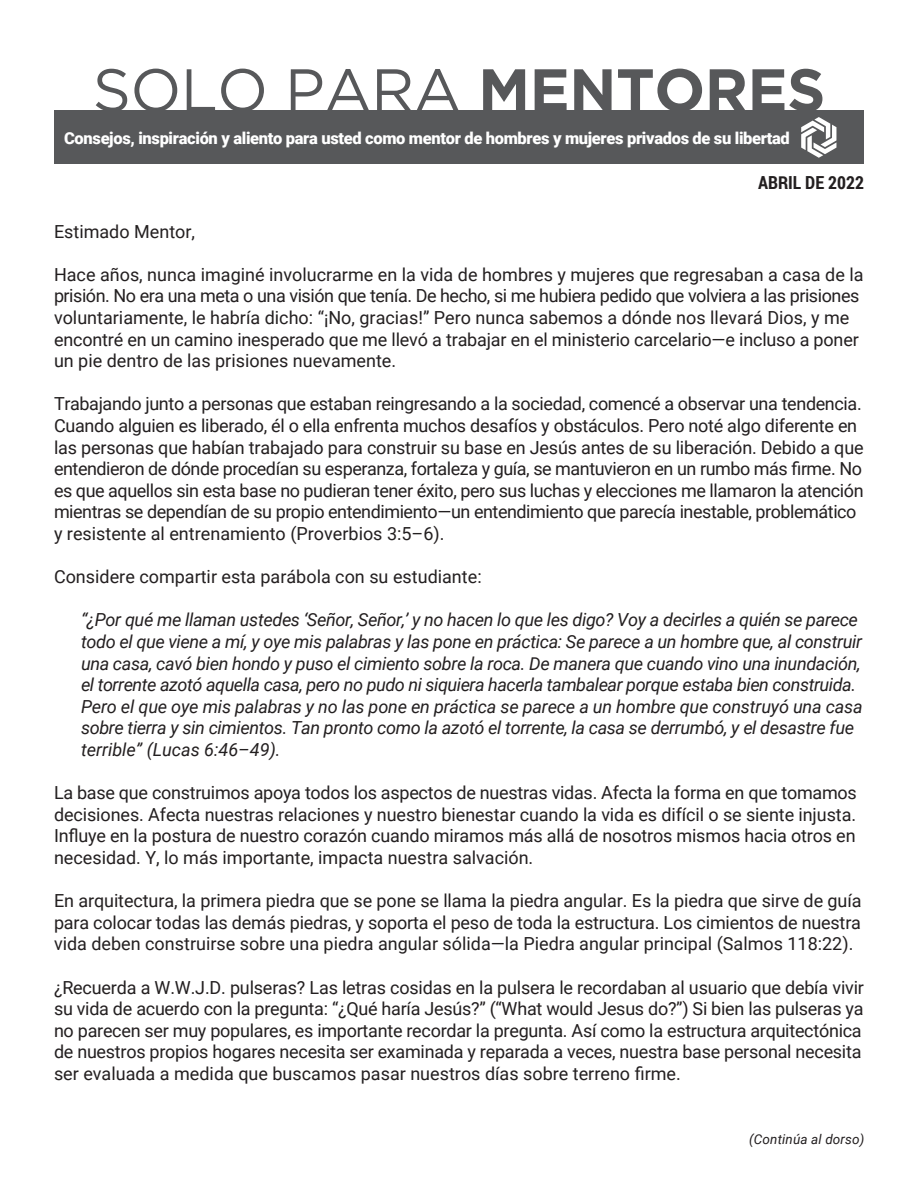
<style>
.page{position:relative;width:918px;height:1188px;background:#fff}
.page>*{position:absolute;margin:0;border:0;box-sizing:border-box;transform-origin:0 0}
.t1{font:60px "Gotham";letter-spacing:-.01em;color:#57585a}
.t2{font:18px/21.6px "Roboto";letter-spacing:-.015em;color:#231f20}
.t3{font:italic 18px/21.6px "Roboto";letter-spacing:-.02em;color:#231f20}
.t4{font:700 18px "Roboto Condensed";color:#231f20}
.t5{font:900 16.5px "Roboto";letter-spacing:-.02em;color:#fff}
.Body_Copy_Front_Page{font:italic 13.5px "Roboto";letter-spacing:.01em;color:#231f20}
.s1{font-weight:700}
</style>
<div class="page">
<div style="left:54px;top:110px;width:810px;height:54px;background:#57585a"></div>
<svg style="left:801px;top:117px;width:35px;height:41px"></svg>
<p class="t1" style="left:93px;top:52px;width:734px">SOLO PARA <span class="s1">MENTORES</span></p>
<p class="t5" style="left:64px;top:126px;width:727px">Consejos, inspiración y aliento para usted como mentor de hombres y mujeres privados de su libertad</p>
<p class="t4" style="left:758px;top:170px;width:107px">ABRIL DE 2022</p>
<p class="t2" style="left:54px;top:220px;width:143px">Estimado Mentor,</p>
<p class="t2" style="left:54px;top:263px;width:811px">Hace años, nunca imaginé involucrarme en la vida de hombres y mujeres que regresaban a casa de la prisión. No era una meta o una visión que tenía. De hecho, si me hubiera pedido que volviera a las prisiones voluntariamente, le habría dicho: “¡No, gracias!” Pero nunca sabemos a dónde nos llevará Dios, y me encontré en un camino inesperado que me llevó a trabajar en el ministerio carcelario—e incluso a poner un pie dentro de las prisiones nuevamente.</p>
<p class="t2" style="left:54px;top:393px;width:811px">Trabajando junto a personas que estaban reingresando a la sociedad, comencé a observar una tendencia.<br>Cuando alguien es liberado, él o ella enfrenta muchos desafíos y obstáculos. Pero noté algo diferente en las personas que habían trabajado para construir su base en Jesús antes de su liberación. Debido a que entendieron de dónde procedían su esperanza, fortaleza y guía, se mantuvieron en un rumbo más firme. No es que aquellos sin esta base no pudieran tener éxito, pero sus luchas y elecciones me llamaron la atención mientras se dependían de su propio entendimiento—un entendimiento que parecía inestable, problemático y resistente al entrenamiento (Proverbios 3:5–6).</p>
<p class="t2" style="left:54px;top:565px;width:429px">Considere compartir esta parábola con su estudiante:</p>
<p class="t3" style="left:81px;top:609px;width:783px">“¿Por qué me llaman ustedes ‘Señor, Señor,’ y no hacen lo que les digo? Voy a decirles a quién se parece todo el que viene a mí, y oye mis palabras y las pone en práctica: Se parece a un hombre que, al construir una casa, cavó bien hondo y puso el cimiento sobre la roca. De manera que cuando vino una inundación, el torrente azotó aquella casa, pero no pudo ni siquiera hacerla tambalear porque estaba bien construida.<br>Pero el que oye mis palabras y no las pone en práctica se parece a un hombre que construyó una casa sobre tierra y sin cimientos. Tan pronto como la azotó el torrente, la casa se derrumbó, y el desastre fue terrible” (Lucas 6:46–49).</p>
<p class="t2" style="left:54px;top:781px;width:804px;text-align:justify">La base que construimos apoya todos los aspectos de nuestras vidas. Afecta la forma en que tomamos decisiones. Afecta nuestras relaciones y nuestro bienestar cuando la vida es difícil o se siente injusta.<br>Influye en la postura de nuestro corazón cuando miramos más allá de nosotros mismos hacia otros en necesidad. Y, lo más importante, impacta nuestra salvación.</p>
<p class="t2" style="left:54px;top:889px;width:809px;text-align:justify">En arquitectura, la primera piedra que se pone se llama la piedra angular. Es la piedra que sirve de guía para colocar todas las demás piedras, y soporta el peso de toda la estructura. Los cimientos de nuestra vida deben construirse sobre una piedra angular sólida—la Piedra angular principal (Salmos 118:22).</p>
<p class="t2" style="left:54px;top:976px;width:812px">¿Recuerda a W.W.J.D. pulseras? Las letras cosidas en la pulsera le recordaban al usuario que debía vivir su vida de acuerdo con la pregunta: “¿Qué haría Jesús?” (“What would Jesus do?”) Si bien las pulseras ya no parecen ser muy populares, es importante recordar la pregunta. Así como la estructura arquitectónica de nuestros propios hogares necesita ser examinada y reparada a veces, nuestra base personal necesita ser evaluada a medida que buscamos pasar nuestros días sobre terreno firme.</p>
<p class="Body_Copy_Front_Page" style="left:749px;top:1130px;width:117px">(Continúa al dorso)</p>
</div>
